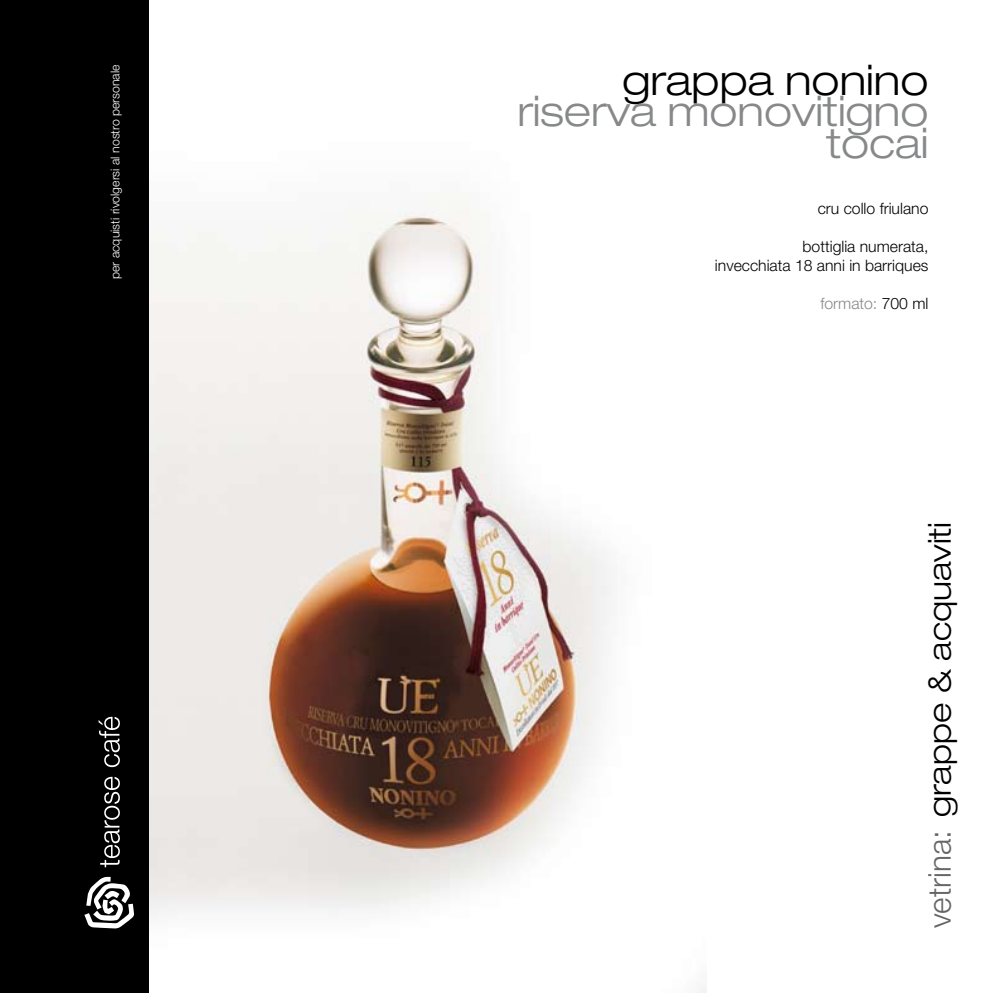
<style>
.page{position:relative;width:993px;height:993px;background:#fff}
.page>*{position:absolute;margin:0;border:0;box-sizing:border-box;transform-origin:0 0}
.t1{font:300 expanded 42px/31.5px "Helvetica Neue LT Std";color:#878889;text-align:right}
.t2{font:300 expanded 42px "Helvetica Neue LT Std";color:#000}
.t3{font:300 expanded 31.5px "Helvetica Neue LT Std";color:#000}
.t4{font:300 15.75px/18.9px "Helvetica Neue LT Std";color:#000;text-align:right}
.t5{font:300 15.75px "Helvetica Neue LT Std";color:#878889}
.t6{font:300 12.25px "Helvetica Neue LT Std";color:#fff}
.s1{color:#000}
.s2{font-stretch:normal}
</style>
<div class="page">
<img style="left:149px;top:192px;width:557px;height:800px">
<div style="left:0;top:0;width:149px;height:992px;background:#000"></div>
<svg style="left:84px;top:876px;width:50px;height:52px"></svg>
<svg style="left:100px;top:776px;width:20px;height:91px"></svg>
<svg style="left:98px;top:716px;width:22px;height:50px"></svg>
<p class="t6" style="left:108px;top:279px;width:216px;rotate:-90deg">per acquisti rivolgersi al nostro personale</p>
<h1 class="t2" style="left:622px;top:54px;width:307px">grappa nonino</h1>
<h1 class="t1" style="left:517px;top:95px;width:412px">riserva monovitigno tocai</h1>
<p class="t4" style="left:817px;top:199px;width:112px">cru collo friulano</p>
<p class="t4" style="left:714px;top:237px;width:215px">bottiglia numerata,<br>invecchiata 18 anni in barriques</p>
<p class="t5" style="left:820px;top:293px;width:109px">formato: <span class="s1">700 ml</span></p>
<h2 class="t3" style="left:920px;top:928px;width:408px;rotate:-90deg"><span class="s2">vetrina:</span> grappe &amp; acquaviti</h2>
</div>
